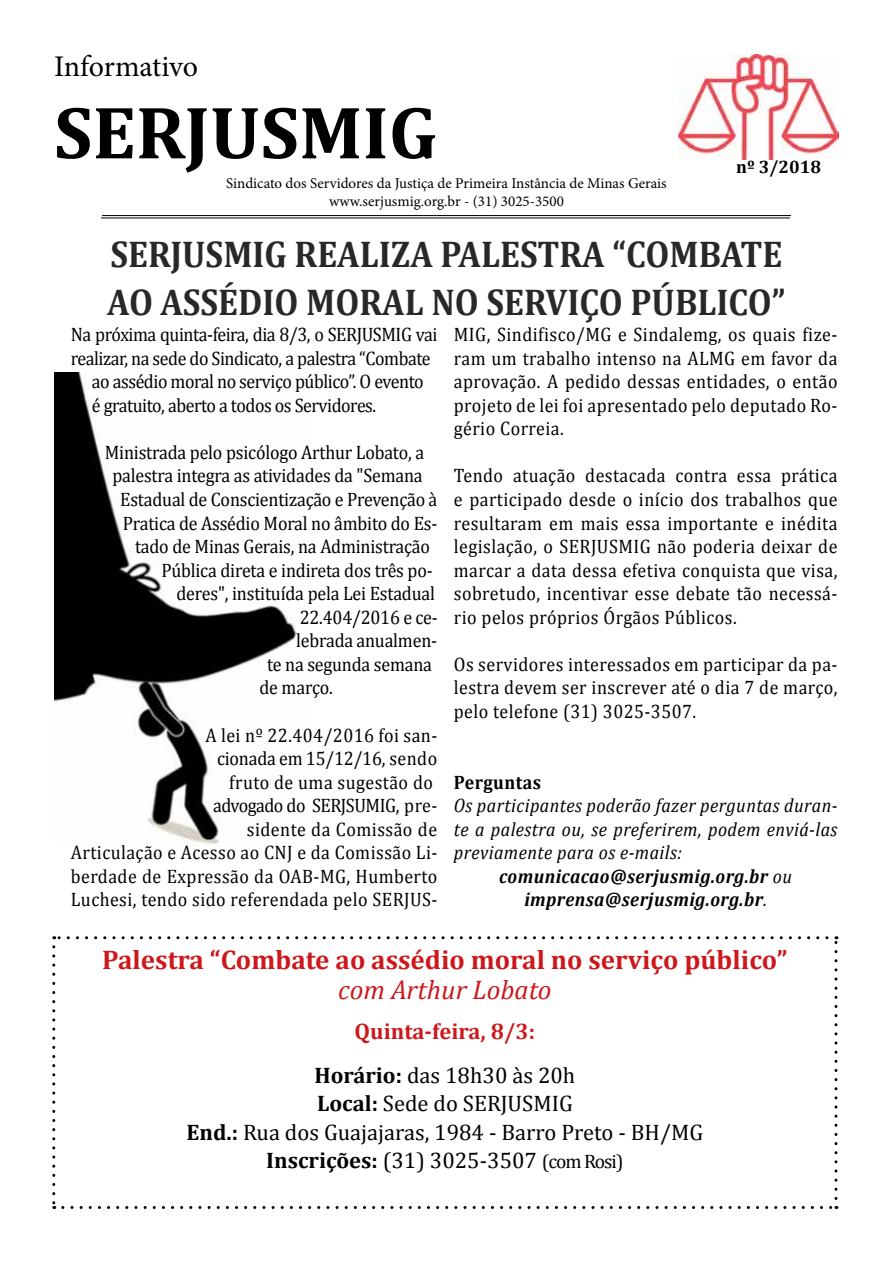
<style>
.page{position:relative;width:893px;height:1263px;background:#fff}
.page>*{position:absolute;margin:0;border:0;box-sizing:border-box;transform-origin:0 0}
.t1{font:700 75px "Cambria";color:#000}
.t2{font:700 37.5px/48px "Cambria";color:#282827;scale:.92 1}
.t3{font:30px "Minion Pro";letter-spacing:-.005em;color:#000}
.t4{font:700 27px "Cambria";color:#cd171a}
.t5{font:italic 27px "Cambria";color:#cd171a}
.t6{font:22.5px/28.5px "Cambria";color:#000;text-align:center}
.t7{font:700 22.5px/43.5px "Cambria";color:#cd171a;text-align:center}
.t8{font:19.5px/23.5px "Cambria";letter-spacing:-.01em;color:#000;text-align:justify;scale:.92 1}
.t9{font:19.5px/23.5px "Cambria";letter-spacing:.025em;color:#000;text-align:right;scale:.92 1}
.t10{font:italic 19.5px "Cambria";letter-spacing:.025em;color:#000;scale:.92 1}
.t11{font:italic 700 19.5px "Cambria";letter-spacing:.025em;color:#000;scale:.92 1}
.t12{font:700 19.5px "Cambria";letter-spacing:.025em;color:#000;scale:.92 1}
.t13{font:700 18px "Cambria";color:#000}
.t14{font:15px/18px "Minion Pro";color:#000;text-align:center}
.s1{font-weight:400}
.s2{color:#000}
.s3{font-weight:400;color:#000}
.s4{font-weight:700}
.s5{font-size:19.5px}
</style>
<div class="page">
<hr style="left:102px;top:215px;width:689px;height:1px;background:#000">
<hr style="left:101px;top:218px;width:689px;height:1px;background:#000">
<svg style="left:52px;top:947px;width:3px;height:262px"></svg>
<svg style="left:63px;top:1206px;width:774px;height:3px"></svg>
<svg style="left:834px;top:936px;width:3px;height:262px"></svg>
<svg style="left:54px;top:936px;width:773px;height:3px"></svg>
<img style="left:54px;top:373px;width:243px;height:471px">
<img style="left:679px;top:54px;width:160px;height:105px">
<h3 class="t3" style="left:54px;top:46px;width:146px">Informativo</h3>
<h1 class="t1" style="left:54px;top:80px;width:385px">SERJUSMIG</h1>
<p class="t14" style="left:226px;top:174px;width:442px">Sindicato dos Servidores da Justiça de Primeira Instância de Minas Gerais www.serjusmig.org.br - (31) 3025-3500</p>
<p class="t13" style="left:736px;top:154px;width:87px">nº 3/2018</p>
<h2 class="t2" style="left:107px;top:228px;width:739px">SERJUSMIG REALIZA PALESTRA “COMBATE<br>AO ASSÉDIO MORAL NO SERVIÇO PÚBLICO”</h2>
<p class="t8" style="left:71px;top:323px;width:400px">Na próxima quinta-feira, dia 8/3, o SERJUSMIG vai</p>
<p class="t8" style="left:71px;top:346px;width:393px">realizar, na sede do Sindicato, a palestra “Combate</p>
<p class="t8" style="left:92px;top:370px;width:362px">ao assédio moral no serviço público”. O evento</p>
<p class="t8" style="left:92px;top:393px;width:311px">é gratuito, aberto a todos os Servidores.</p>
<p class="t8" style="left:105px;top:440px;width:349px">Ministrada pelo psicólogo Arthur Lobato, a</p>
<p class="t8" style="left:112px;top:464px;width:339px">palestra integra as atividades da "Semana</p>
<p class="t8" style="left:120px;top:487px;width:346px">Estadual de Conscientização e Prevenção à</p>
<p class="t8" style="left:123px;top:511px;width:343px">Pratica de Assédio Moral no âmbito do Es-</p>
<p class="t8" style="left:135px;top:535px;width:322px">tado de Minas Gerais, na Administração</p>
<p class="t8" style="left:161px;top:558px;width:296px">Pública direta e indireta dos três po-</p>
<p class="t8" style="left:176px;top:582px;width:282px">deres", instituída pela Lei Estadual</p>
<p class="t8" style="left:300px;top:605px;width:151px">22.404/2016 e ce-</p>
<p class="t8" style="left:296px;top:629px;width:155px">lebrada anualmen-</p>
<p class="t8" style="left:267px;top:652px;width:181px">te na segunda semana</p>
<p class="t8" style="left:259px;top:676px;width:81px">de março.</p>
<p class="t9" style="left:71px;top:723px;width:400px">A lei nº 22.404/2016 foi san-<br>cionada em 15/12/16, sendo<br>fruto de uma sugestão do<br>advogado do SERJSUMIG, pre-<br>sidente da Comissão de<br>Articulação e Acesso ao CNJ e da Comissão Li&shy;berdade de Expressão da OAB-MG, Humberto<br>Luchesi, tendo sido referendada pelo SERJUS-</p>
<p class="t8" style="left:454px;top:323px;width:418px">MIG, Sindifisco/MG e Sindalemg, os quais fize&shy;ram um trabalho intenso na ALMG em favor da aprovação. A pedido dessas entidades, o então projeto de lei foi apresentado pelo deputado Ro&shy;gério Correia.</p>
<p class="t8" style="left:454px;top:464px;width:418px">Tendo atuação destacada contra essa prática e participado desde o início dos trabalhos que resultaram em mais essa importante e inédita legislação, o SERJUSMIG não poderia deixar de marcar a data dessa efetiva conquista que visa, sobretudo, incentivar esse debate tão necessá&shy;rio pelos próprios Órgãos Públicos.</p>
<p class="t8" style="left:454px;top:652px;width:419px">Os servidores interessados em participar da pa&shy;lestra devem ser inscrever até o dia 7 de março, pelo telefone (31) 3025-3507.</p>
<p class="t12" style="left:454px;top:768px;width:96px">Perguntas</p>
<p class="t10" style="left:454px;top:792px;width:418px">Os participantes poderão fazer perguntas duran-</p>
<p class="t10" style="left:454px;top:815px;width:418px">te a palestra ou, se preferirem, podem enviá-las</p>
<p class="t10" style="left:454px;top:839px;width:250px">previamente para os e-mails:</p>
<p class="t11" style="left:499px;top:862px;width:320px">comunicacao@serjusmig.org.br <span class="s1">ou</span></p>
<p class="t11" style="left:524px;top:886px;width:265px">imprensa@serjusmig.org.br<span class="s1">.</span></p>
<h3 class="t4" style="left:102px;top:940px;width:687px">Palestra “Combate ao assédio moral no serviço público”</h3>
<h3 class="t5" style="left:338px;top:970px;width:215px">com Arthur Lobato</h3>
<p class="t7" style="left:314px;top:1009px;width:262px">Quinta-feira, 8/3:<br><span class="s2">Horário:</span> <span class="s3">das 18h30 às 20h</span></p>
<p class="t6" style="left:187px;top:1089px;width:518px"><span class="s4">Local:</span> Sede do SERJUSMIG<br><span class="s4">End.:</span> Rua dos Guajajaras, 1984 - Barro Preto - BH/MG<br><span class="s4">Inscrições:</span> (31) 3025-3507 <span class="s5">(com Rosi)</span></p>
</div>
